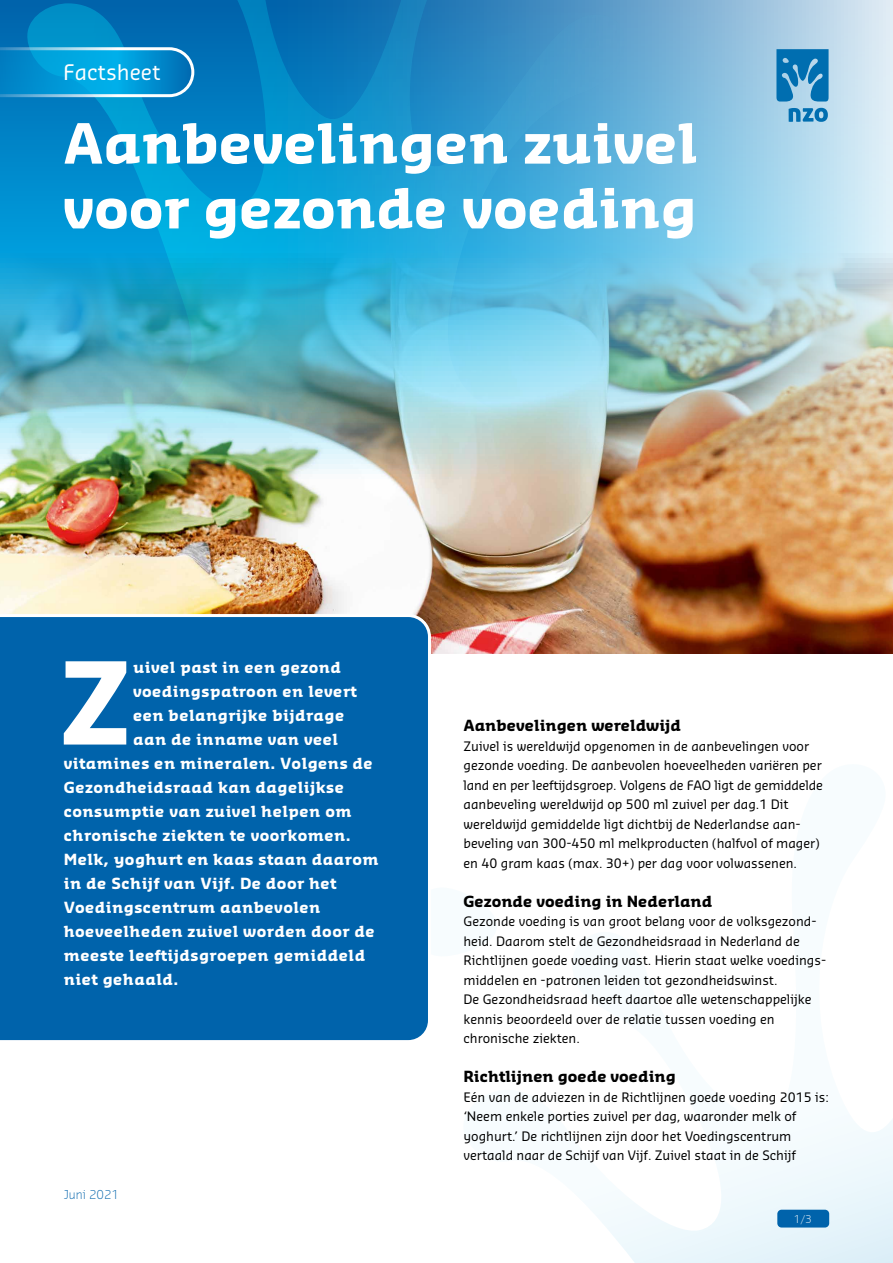
<style>
.page{position:relative;width:893px;height:1263px;background:#fff}
.page>*{position:absolute;margin:0;border:0;box-sizing:border-box;transform-origin:0 0}
.t1{font:700 111px "Sansa Slab";color:#fff}
.t2{font:700 54px/64.8px "Sansa Slab";color:#fff}
.t3{font:21px "Sansa Std";color:#fff}
.t4{font:700 15px "Sansa Slab";letter-spacing:.03em;color:#fff}
.t5{font:700 15px "Sansa Slab";color:#000}
.t6{font:12.75px/19.5px "Sansa Std";color:#000}
.t7{font:300 12px "Sansa Std";color:#0063ab}
.t8{font:300 10.5px "Sansa Std";color:#fff}
</style>
<div class="page">
<svg style="left:591px;top:1119px;width:302px;height:144px"></svg>
<img style="left:0;top:0;width:893px;height:653px">
<div style="left:0;top:614px;width:431px;height:427px;background:#0063ab"></div>
<div style="left:777px;top:1210px;width:52px;height:17px;background:#0063ab;border-radius:4px"></div>
<h3 class="t3" style="left:63px;top:58px;width:99px">Factsheet</h3>
<h2 class="t2" style="left:63px;top:108px;width:636px">Aanbevelingen zuivel voor gezonde voeding</h2>
<h1 class="t1" style="left:59px;top:630px;width:72px">Z</h1>
<p class="t4" style="left:133px;top:657px;width:209px">uivel past in een gezond</p>
<p class="t4" style="left:133px;top:681px;width:225px">voedingspatroon en levert</p>
<p class="t4" style="left:133px;top:705px;width:213px">een belangrijke bijdrage</p>
<p class="t4" style="left:133px;top:729px;width:207px">aan de inname van veel</p>
<p class="t4" style="left:64px;top:753px;width:311px">vitamines en mineralen. Volgens de</p>
<p class="t4" style="left:64px;top:777px;width:282px">Gezondheidsraad kan dagelijkse</p>
<p class="t4" style="left:64px;top:801px;width:289px">consumptie van zuivel helpen om</p>
<p class="t4" style="left:64px;top:825px;width:288px">chronische ziekten te voorkomen.</p>
<p class="t4" style="left:64px;top:849px;width:316px">Melk, yoghurt en kaas staan daarom</p>
<p class="t4" style="left:64px;top:873px;width:274px">in de Schijf van Vijf. De door het</p>
<p class="t4" style="left:64px;top:897px;width:258px">Voedingscentrum aanbevolen</p>
<p class="t4" style="left:64px;top:921px;width:312px">hoeveelheden zuivel worden door de</p>
<p class="t4" style="left:64px;top:945px;width:303px">meeste leeftijdsgroepen gemiddeld</p>
<p class="t4" style="left:64px;top:969px;width:116px">niet gehaald.</p>
<p class="t7" style="left:64px;top:1187px;width:57px">Juni 2021</p>
<p class="t5" style="left:463px;top:715px;width:219px">Aanbevelingen wereldwijd</p>
<p class="t6" style="left:463px;top:735px;width:361px">Zuivel is wereldwijd opgenomen in de aanbevelingen voor gezonde voeding. De aanbevolen hoeveelheden variëren per land en per leeftijdsgroep. Volgens de FAO ligt de gemiddelde aanbeveling wereldwijd op 500 ml zuivel per dag.1 Dit wereldwijd gemiddelde ligt dichtbij de Nederlandse aan&shy;beveling van 300-450 ml melkproducten (halfvol of mager) en 40 gram kaas (max. 30+) per dag voor volwassenen.</p>
<p class="t5" style="left:463px;top:891px;width:250px">Gezonde voeding in Nederland</p>
<p class="t6" style="left:463px;top:911px;width:364px">Gezonde voeding is van groot belang voor de volksgezond&shy;heid. Daarom stelt de Gezondheidsraad in Nederland de Richtlijnen goede voeding vast. Hierin staat welke voedings&shy;middelen en -patronen leiden tot gezondheidswinst.<br>De Gezondheidsraad heeft daartoe alle wetenschappelijke kennis beoordeeld over de relatie tussen voeding en chronische ziekten.</p>
<p class="t5" style="left:463px;top:1066px;width:214px">Richtlijnen goede voeding</p>
<p class="t6" style="left:463px;top:1086px;width:367px">Eén van de adviezen in de Richtlijnen goede voeding 2015 is: ‘Neem enkele porties zuivel per dag, waaronder melk of yoghurt.’ De richtlijnen zijn door het Voedingscentrum vertaald naar de Schijf van Vijf. Zuivel staat in de Schijf</p>
<p class="t8" style="left:794px;top:1212px;width:19px">1/3</p>
</div>
